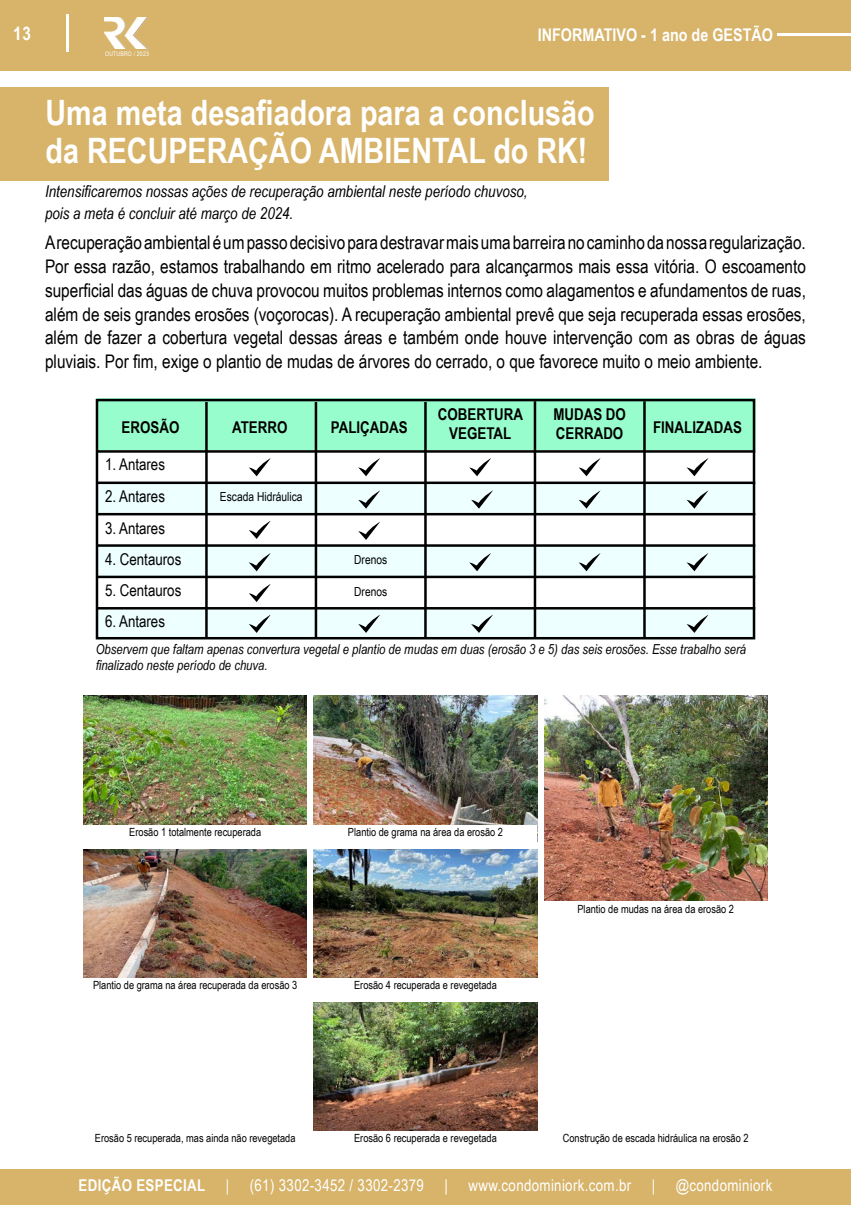
<style>
.page{position:relative;width:851px;height:1205px;background:#fff}
.page>*{position:absolute;margin:0;border:0;box-sizing:border-box;transform-origin:0 0}
.t1{font:700 35px/37.5px "Arial Narrow";color:#fff}
.t2{font:18.75px/23.8px "Arial Narrow";color:#000;text-align:justify}
.t3{font:700 18.75px "Arial Narrow";color:#fff}
.t4{font:700 17.5px "Arial Narrow";color:#fff}
.t5{font:italic 16.25px/21.2px "Arial Narrow";color:#000}
.t6{font:700 16.25px/19.5px "Arial Narrow";color:#000;text-align:center}
.t7{font:16.25px "Arial Narrow";letter-spacing:.02em;color:#fff}
.t8{font:16.25px "Arial Narrow";color:#000}
.t9{font:700 16.25px "Arial Narrow";letter-spacing:.02em;color:#fff}
.t10{font:italic 13.75px/16.5px "Arial Narrow";color:#000}
.t11{font:12.5px "Arial Narrow";color:#000}
.t12{font:11.25px "Arial Narrow";color:#000}
.t13{font:6.25px "Arial Narrow";letter-spacing:.03em;color:#fff}
</style>
<div class="page">
<div style="left:97px;top:399px;width:658px;height:51px;background:#98fdcc"></div>
<div style="left:97px;top:483px;width:658px;height:31px;background:#eff"></div>
<div style="left:97px;top:545px;width:658px;height:32px;background:#eff"></div>
<div style="left:97px;top:608px;width:658px;height:31px;background:#eff"></div>
<div style="left:96px;top:399px;width:659px;height:240px;border:2px solid #000"></div>
<hr style="left:97px;top:450px;width:658px;height:3px;background:#000">
<hr style="left:97px;top:481px;width:658px;height:3px;background:#000">
<hr style="left:533px;top:401px;width:3px;height:237px;background:#000">
<hr style="left:643px;top:401px;width:2px;height:237px;background:#000">
<hr style="left:205px;top:402px;width:3px;height:237px;background:#000">
<hr style="left:314px;top:402px;width:3px;height:237px;background:#000">
<hr style="left:424px;top:402px;width:2px;height:237px;background:#000">
<hr style="left:97px;top:513px;width:658px;height:2px;background:#000">
<hr style="left:97px;top:544px;width:658px;height:3px;background:#000">
<hr style="left:97px;top:576px;width:658px;height:2px;background:#000">
<hr style="left:97px;top:607px;width:658px;height:2px;background:#000">
<svg style="left:249px;top:458px;width:22px;height:18px"></svg>
<svg style="left:358px;top:458px;width:22px;height:18px"></svg>
<svg style="left:469px;top:458px;width:22px;height:18px"></svg>
<svg style="left:579px;top:458px;width:21px;height:18px"></svg>
<svg style="left:686px;top:458px;width:22px;height:18px"></svg>
<svg style="left:686px;top:490px;width:22px;height:19px"></svg>
<svg style="left:579px;top:490px;width:21px;height:19px"></svg>
<svg style="left:471px;top:490px;width:22px;height:19px"></svg>
<svg style="left:358px;top:490px;width:22px;height:19px"></svg>
<svg style="left:358px;top:522px;width:22px;height:18px"></svg>
<svg style="left:686px;top:553px;width:22px;height:18px"></svg>
<svg style="left:579px;top:553px;width:21px;height:18px"></svg>
<svg style="left:469px;top:553px;width:22px;height:18px"></svg>
<svg style="left:249px;top:553px;width:22px;height:18px"></svg>
<svg style="left:249px;top:521px;width:22px;height:18px"></svg>
<svg style="left:249px;top:584px;width:22px;height:18px"></svg>
<svg style="left:249px;top:615px;width:22px;height:18px"></svg>
<svg style="left:358px;top:615px;width:22px;height:18px"></svg>
<svg style="left:471px;top:615px;width:22px;height:18px"></svg>
<svg style="left:686px;top:615px;width:22px;height:18px"></svg>
<div style="left:0;top:0;width:850px;height:71px;background:#d7b46a"></div>
<hr style="left:777px;top:33px;width:73px;height:3px;background:#fff">
<hr style="left:66px;top:14px;width:3px;height:38px;background:#fff">
<img style="left:105px;top:17px;width:43px;height:32px">
<div style="left:0;top:1169px;width:850px;height:36px;background:#d7b46a"></div>
<img style="left:84px;top:696px;width:223px;height:129px">
<img style="left:84px;top:849px;width:223px;height:129px">
<img style="left:314px;top:696px;width:223px;height:129px">
<img style="left:544px;top:696px;width:223px;height:205px">
<img style="left:314px;top:849px;width:223px;height:129px">
<img style="left:314px;top:1002px;width:223px;height:129px">
<div style="left:0;top:87px;width:608px;height:94px;background:#d7b46a"></div>
<p class="t3" style="left:13px;top:20px;width:19px">13</p>
<p class="t13" style="left:105px;top:49px;width:45px">OUTUBRO / 2023</p>
<p class="t4" style="left:537px;top:21px;width:236px">INFORMATIVO - 1 ano de GESTÃO</p>
<h1 class="t1" style="left:46px;top:92px;width:550px">Uma meta desafiadora para a conclusão da RECUPERAÇÃO AMBIENTAL do RK!</h1>
<p class="t5" style="left:45px;top:181px;width:484px">Intensificaremos nossas ações de recuperação ambiental neste período chuvoso, pois a meta é concluir até março de 2024.</p>
<p class="t2" style="left:45px;top:230px;width:762px">A recuperação ambiental é um passo decisivo para destravar mais uma barreira no caminho da nossa regularização.<br>Por essa razão, estamos trabalhando em ritmo acelerado para alcançarmos mais essa vitória. O escoamento superficial das águas de chuva provocou muitos problemas internos como alagamentos e afundamentos de ruas, além de seis grandes erosões (voçorocas). A recuperação ambiental prevê que seja recuperada essas erosões, além de fazer a cobertura vegetal dessas áreas e também onde houve intervenção com as obras de águas pluviais. Por fim, exige o plantio de mudas de árvores do cerrado, o que favorece muito o meio ambiente.</p>
<p class="t6" style="left:122px;top:416px;width:59px">EROSÃO</p>
<p class="t6" style="left:232px;top:416px;width:57px">ATERRO</p>
<p class="t6" style="left:331px;top:416px;width:78px">PALIÇADAS</p>
<p class="t8" style="left:105px;top:452px;width:62px">1. Antares</p>
<p class="t8" style="left:105px;top:485px;width:62px">2. Antares</p>
<p class="t11" style="left:220px;top:488px;width:84px">Escada Hidráulica</p>
<p class="t8" style="left:105px;top:516px;width:62px">3. Antares</p>
<p class="t8" style="left:105px;top:547px;width:78px">4. Centauros</p>
<p class="t8" style="left:105px;top:578px;width:78px">5. Centauros</p>
<p class="t8" style="left:105px;top:609px;width:62px">6. Antares</p>
<p class="t11" style="left:354px;top:550px;width:35px">Drenos</p>
<p class="t11" style="left:354px;top:582px;width:35px">Drenos</p>
<p class="t6" style="left:438px;top:403px;width:87px">COBERTURA<br>VEGETAL</p>
<p class="t6" style="left:553px;top:403px;width:74px;text-align:left">MUDAS DO<br>CERRADO</p>
<p class="t6" style="left:653px;top:416px;width:90px">FINALIZADAS</p>
<p class="t10" style="left:96px;top:640px;width:651px">Observem que faltam apenas convertura vegetal e plantio de mudas em duas (erosão 3 e 5) das seis erosões. Esse trabalho será finalizado neste período de chuva.</p>
<p class="t12" style="left:129px;top:824px;width:133px">Erosão 1 totalmente recuperada</p>
<p class="t12" style="left:348px;top:824px;width:156px">Plantio de grama na área da erosão 2</p>
<p class="t12" style="left:93px;top:977px;width:206px">Plantio de grama na área recuperada da erosão 3</p>
<p class="t12" style="left:354px;top:977px;width:144px">Erosão 4 recuperada e revegetada</p>
<p class="t12" style="left:95px;top:1130px;width:202px">Erosão 5 recuperada, mas ainda não revegetada</p>
<p class="t12" style="left:354px;top:1130px;width:144px">Erosão 6 recuperada e revegetada</p>
<p class="t12" style="left:577px;top:900px;width:158px">Plantio de mudas na área da erosão 2</p>
<p class="t12" style="left:562px;top:1130px;width:187px">Construção de escada hidráulica na erosão 2</p>
<p class="t9" style="left:79px;top:1172px;width:128px">EDIÇÃO ESPECIAL</p>
<p class="t7" style="left:226px;top:1173px;width:5px">|</p>
<p class="t7" style="left:250px;top:1173px;width:176px">(61) 3302-3452 / 3302-2379</p>
<p class="t7" style="left:444px;top:1173px;width:5px">|</p>
<p class="t7" style="left:468px;top:1173px;width:164px">www.condominiork.com.br</p>
<p class="t7" style="left:651px;top:1173px;width:5px">|</p>
<p class="t7" style="left:675px;top:1173px;width:98px">@condominiork</p>
</div>
